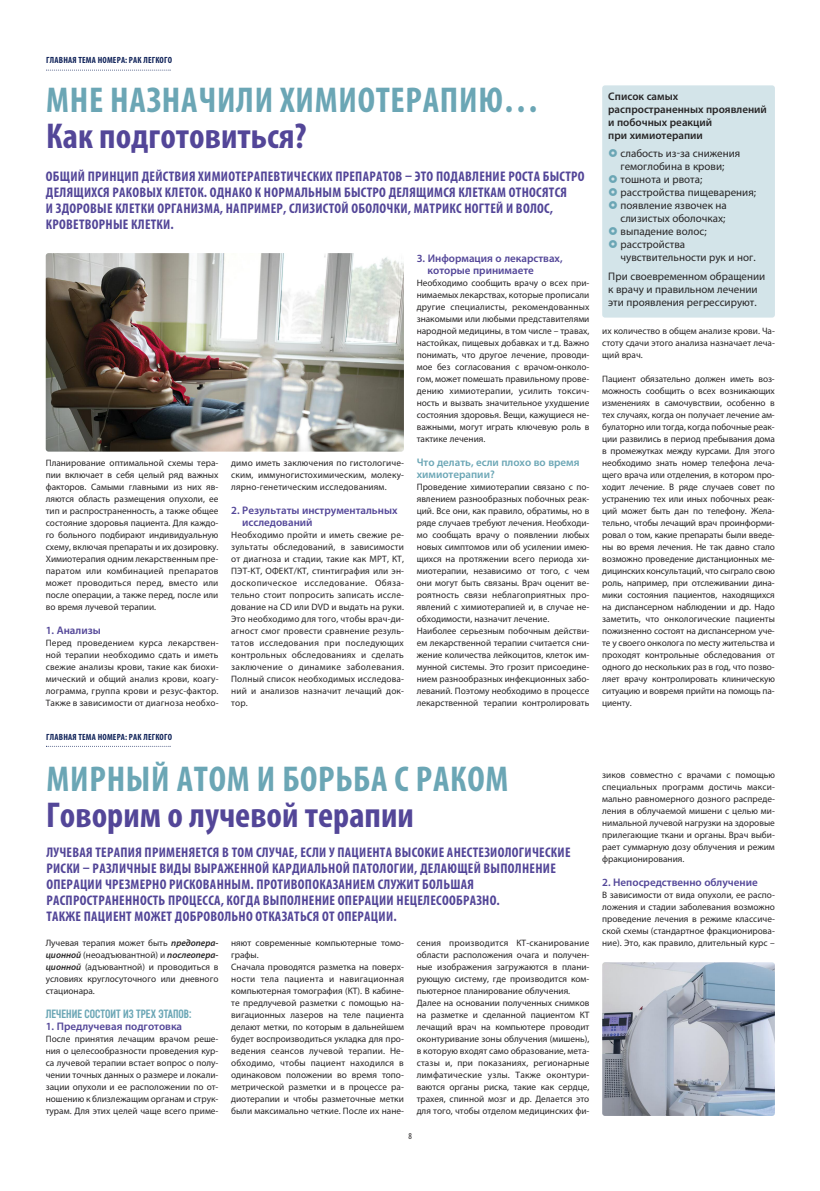
<style>
.page{position:relative;width:820px;height:1191px;background:#fff}
.page>*{position:absolute;margin:0;border:0;box-sizing:border-box;transform-origin:0 0}
.t1{font:700 condensed 36px "Myriad Pro";letter-spacing:.02em;color:#6ba6b5}
.t2{font:700 condensed 36px "Myriad Pro";color:#534698}
.t3{font:700 condensed 14px/16px "Myriad Pro";letter-spacing:.02em;color:#534698}
.t4{font:700 12px "Core Sans D57 Cn";color:#6ba6b5}
.t5{font:11px/13px "Myriad Pro";color:#272526}
.t6{font:600 11px/12px "Myriad Pro";color:#534698}
.t7{font:600 11px/13px "Myriad Pro";color:#272526}
.t8{font:600 11px/12px "Myriad Pro";color:#6ba6b5}
.t9{font:9.3px/12px "Myriad Pro";color:#272526;text-align:justify}
.t10{font:700 condensed 9px "Myriad Pro";letter-spacing:.02em;color:#11245a}
.t11{font:condensed 9px "Myriad Pro";color:#272526}
.s1{font-weight:600;font-style:italic}
</style>
<div class="page">
<img style="left:46px;top:253px;width:358px;height:198px;border-radius:3px">
<div style="left:602px;top:85px;width:172px;height:232px;background:#d3e4e9;border-radius:3px"></div>
<img style="left:602px;top:962px;width:172px;height:154px;border-radius:3px">
<svg style="left:46px;top:70px;width:124px;height:1px"></svg>
<svg style="left:46px;top:746px;width:124px;height:1px"></svg>
<p class="t10" style="left:46px;top:57px;width:127px">главНая тема Номера: рак легкого</p>
<h1 class="t1" style="left:46px;top:87px;width:494px">мне назначили химиотерапию…</h1>
<h1 class="t2" style="left:46px;top:123px;width:262px">как подготовиться?</h1>
<p class="t3" style="left:46px;top:170px;width:540px">общий принцип дейСтвия химиотерапевтичеСких препаратов – Это подавление роСта быСтро делящихСя раковых клеток. однако к нормальным быСтро делящимСя клеткам отноСятСя<br>и здоровые клетки организма, например, СлизиСтой оболочки, матрикС ногтей и волоС, кроветворные клетки.</p>
<p class="t9" style="left:46px;top:457px;width:174px">Планирование оптимальной схемы тера&shy;пии включает в себя целый ряд важных факторов. Самыми главными из них яв&shy;ляются область размещения опухоли, ее тип и распространенность, а также общее состояние здоровья пациента. Для каждо&shy;го больного подбирают индивидуальную схему, включая препараты и их дозировку.<br>Химиотерапия одним лекарственным пре&shy;паратом или комбинацией препаратов может проводиться перед, вместо или после операции, а также перед, после или во время лучевой терапии.</p>
<p class="t6" style="left:46px;top:625px;width:57px">1. Анализы</p>
<p class="t9" style="left:46px;top:637px;width:174px">Перед проведением курса лекарствен&shy;ной терапии необходимо сдать и иметь свежие анализы крови, такие как биохи&shy;мический и общий анализ крови, коагу&shy;лограмма, группа крови и резус-фактор.<br>Также в зависимости от диагноза необхо-</p>
<p class="t10" style="left:46px;top:733px;width:127px">главНая тема Номера: рак легкого</p>
<p class="t9" style="left:231px;top:457px;width:174px">димо иметь заключения по гистологиче&shy;ским, иммуногистохимическим, молеку&shy;лярно-генетическим исследованиям.</p>
<p class="t6" style="left:242px;top:505px;width:157px;text-indent:-11px">2. Результаты инструментальных исследований</p>
<p class="t9" style="left:231px;top:529px;width:174px">Необходимо пройти и иметь свежие ре&shy;зультаты обследований, в зависимости от диагноза и стадии, такие как МРТ, КТ, ПЭТ-КТ, ОФЕКТ/КТ, стинтиграфия или эн&shy;доскопическое исследование. Обяза&shy;тельно стоит попросить записать иссле&shy;дование на CD или DVD и выдать на руки.<br>Это необходимо для того, чтобы врач-ди&shy;агност смог провести сравнение резуль&shy;татов исследования при последующих контрольных обследованиях и сделать заключение о динамике заболевания.<br>Полный список необходимых исследова&shy;ний и анализов назначит лечащий док&shy;тор.</p>
<p class="t6" style="left:427px;top:253px;width:136px;text-indent:-11px">3. Информация о лекарствах, которые принимаете</p>
<p class="t9" style="left:416px;top:277px;width:174px">Необходимо сообщить врачу о всех при&shy;нимаемых лекарствах, которые прописали другие специалисты, рекомендованных знакомыми или любыми представителями народной медицины, в том числе – травах, настойках, пищевых добавках и т.д. Важно понимать, что другое лечение, проводи&shy;мое без согласования с врачом-онколо&shy;гом, может помешать правильному прове&shy;дению химиотерапии, усилить токсич&shy;ность и вызвать значительное ухудшение состояния здоровья. Вещи, кажущиеся не&shy;важными, могут играть ключевую роль в тактике лечения.</p>
<p class="t8" style="left:416px;top:457px;width:164px">Что делать, если плохо во время химиотерапии?</p>
<p class="t9" style="left:416px;top:481px;width:174px;text-align:left">Проведение химиотерапии связано с по&shy;явлением разнообразных побочных реак&shy;ций. Все они, как правило, обратимы, но в ряде случаев требуют лечения. Необходи&shy;мо сообщать врачу о появлении любых новых симптомов или об усилении имею&shy;щихся на протяжении всего периода хи&shy;миотерапии, независимо от того, с чем они могут быть связаны. Врач оценит ве&shy;роятность связи неблагоприятных про&shy;явлений с химиотерапией и, в случае не&shy;обходимости, назначит лечение.<br>Наиболее серьезным побочным действи&shy;ем лекарственной терапии считается сни&shy;жение количества лейкоцитов, клеток им&shy;мунной системы. Это грозит присоедине&shy;нием разнообразных инфекционных забо&shy;леваний. Поэтому необходимо в процессе лекарственной терапии контролировать</p>
<h1 class="t1" style="left:47px;top:766px;width:463px">мирный атом и борьба С раком</h1>
<h1 class="t2" style="left:46px;top:802px;width:369px">говорим о лучевой терапии</h1>
<p class="t3" style="left:46px;top:845px;width:525px">лучевая терапия применяетСя в том Случае, еСли у пациента выСокие анеСтезиологичеСкие риСки – различные виды выраженной кардиальной патологии, делающей выполнение операции чрезмерно риСкованным. противопоказанием Служит больШая раСпроСтраненноСть процеССа, когда выполнение операции нецелеСообразно.<br>также пациент может добровольно отказатьСя от операции.</p>
<p class="t9" style="left:46px;top:937px;width:174px">Лучевая терапия может быть <span class="s1">предопера&shy;ционной</span> (неоадъювантной) и <span class="s1">послеопера&shy;ционной</span> (адъювантной) и проводиться в условиях круглосуточного или дневного стационара.</p>
<p class="t4" style="left:46px;top:1009px;width:147px">лечение состоит из трех этапов:</p>
<p class="t6" style="left:46px;top:1021px;width:138px">1. Предлучевая подготовка</p>
<p class="t9" style="left:46px;top:1033px;width:174px">После принятия лечащим врачом реше&shy;ния о целесообразности проведения кур&shy;са лучевой терапии встает вопрос о полу&shy;чении точных данных о размере и локали&shy;зации опухоли и ее расположении по от&shy;ношению к близлежащим органам и струк&shy;турам. Для этих целей чаще всего приме-</p>
<p class="t9" style="left:231px;top:937px;width:174px;text-align:left">няют современные компьютерные томо&shy;графы.<br>Сначала проводятся разметка на поверх&shy;ности тела пациента и навигационная компьютерная томография (КТ). В кабине&shy;те предлучевой разметки с помощью на&shy;вигационных лазеров на теле пациента делают метки, по которым в дальнейшем будет воспроизводиться укладка для про&shy;ведения сеансов лучевой терапии. Не&shy;обходимо, чтобы пациент находился в одинаковом положении во время топо&shy;метрической разметки и в процессе ра&shy;диотерапии и чтобы разметочные метки были максимально четкие. После их нане-</p>
<p class="t9" style="left:416px;top:937px;width:174px;text-align:left">сения производится КТ-сканирование области расположения очага и получен&shy;ные изображения загружаются в плани&shy;рующую систему, где производится ком&shy;пьютерное планирование облучения.<br>Далее на основании полученных снимков на разметке и сделанной пациентом КТ лечащий врач на компьютере проводит оконтуривание зоны облучения (мишень), в которую входят само образование, мета&shy;стазы и, при показаниях, регионарные лимфатические узлы. Также оконтури&shy;ваются органы риска, такие как сердце, трахея, спинной мозг и др. Делается это для того, чтобы отделом медицинских фи-</p>
<p class="t11" style="left:408px;top:1133px;width:5px">8</p>
<p class="t7" style="left:608px;top:90px;width:160px">Список самых распространенных проявлений и побочных реакций<br>при химиотерапии</p>
<p class="t5" style="left:620px;top:148px;width:137px">слабость из-за снижения гемоглобина в крови; тошнота и рвота; расстройства пищеварения; появление язвочек на слизистых оболочках; выпадение волос; расстройства чувствительности рук и ног.</p>
<p class="t5" style="left:608px;top:271px;width:158px">При своевременном обращении к врачу и правильном лечении эти проявления регрессируют.</p>
<p class="t9" style="left:602px;top:325px;width:174px">их количество в общем анализе крови. Ча&shy;стоту сдачи этого анализа назначает леча&shy;щий врач.</p>
<p class="t9" style="left:602px;top:373px;width:174px">Пациент обязательно должен иметь воз&shy;можность сообщить о всех возникающих изменениях в самочувствии, особенно в тех случаях, когда он получает лечение ам&shy;булаторно или тогда, когда побочные реак&shy;ции развились в период пребывания дома в промежутках между курсами. Для этого необходимо знать номер телефона леча&shy;щего врача или отделения, в котором про&shy;ходит лечение. В ряде случаев совет по устранению тех или иных побочных реак&shy;ций может быть дан по телефону. Жела&shy;тельно, чтобы лечащий врач проинформи&shy;ровал о том, какие препараты были введе&shy;ны во время лечения. Не так давно стало возможно проведение дистанционных ме&shy;дицинских консультаций, что сыграло свою роль, например, при отслеживании дина&shy;мики состояния пациентов, находящихся на диспансерном наблюдении и др. Надо заметить, что онкологические пациенты пожизненно состоят на диспансерном уче&shy;те у своего онколога по месту жительства и проходят контрольные обследования от одного до нескольких раз в год, что позво&shy;ляет врачу контролировать клиническую ситуацию и вовремя прийти на помощь па&shy;циенту.</p>
<p class="t9" style="left:602px;top:769px;width:174px">зиков совместно с врачами с помощью специальных программ достичь макси&shy;мально равномерного дозного распреде&shy;ления в облучаемой мишени с целью ми&shy;нимальной лучевой нагрузки на здоровые прилегающие ткани и органы. Врач выби&shy;рает суммарную дозу облучения и режим фракционирования.</p>
<p class="t6" style="left:602px;top:877px;width:157px">2. Непосредственно облучение</p>
<p class="t9" style="left:602px;top:889px;width:174px">В зависимости от вида опухоли, ее распо&shy;ложения и стадии заболевания возможно проведение лечения в режиме классиче&shy;ской схемы (стандартное фракционирова&shy;ние). Это, как правило, длительный курс –</p>
</div>
